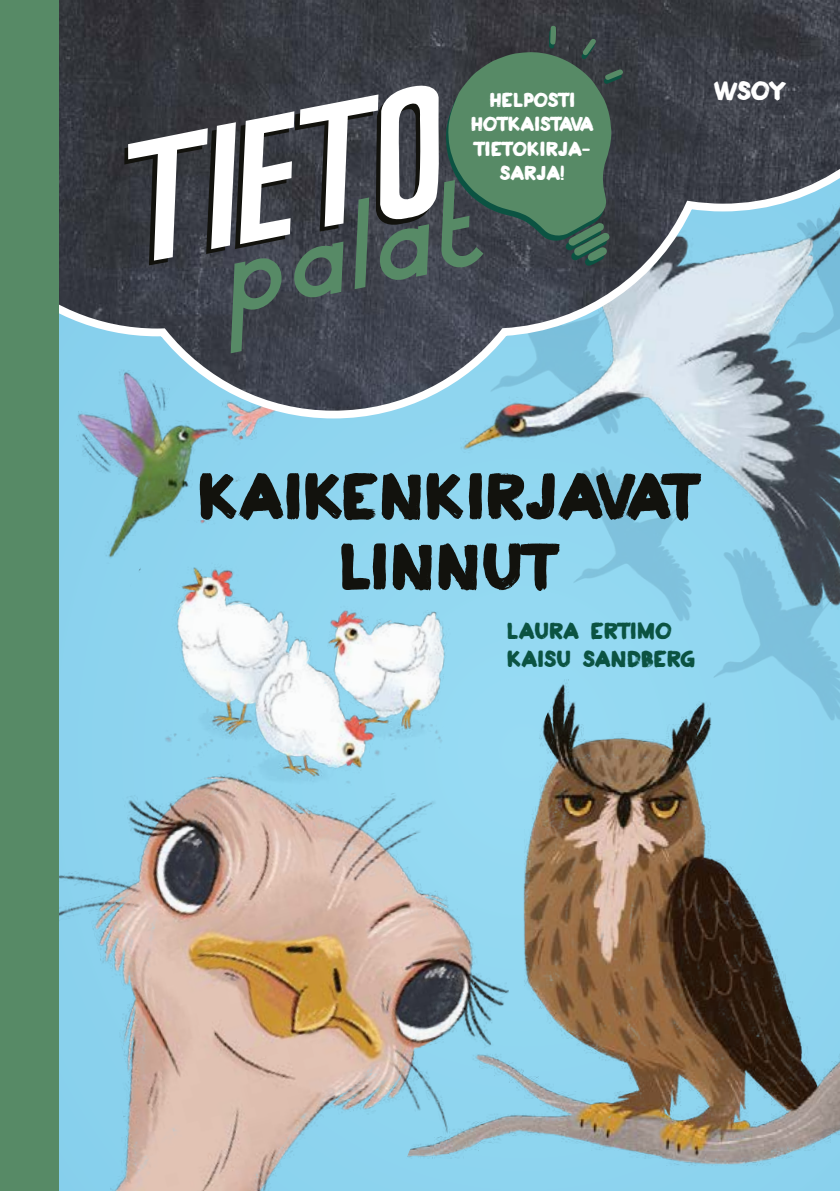
<style>
.page{position:relative;width:840px;height:1191px;background:#fff}
.page>*{position:absolute;margin:0;border:0;box-sizing:border-box;transform-origin:0 0}
.t1{font:italic 119.2px "Mamma Gamma";color:#578a66}
.t2{font:66.4px/70.2px "Plakkaat";color:#12120d;text-align:center}
.t3{font:26.8px "Plakkaat";color:#fff}
.t4{font:23.4px/28px "Plakkaat";color:#0b5342}
.t5{font:20.4px/24.6px "Plakkaat";color:#fff;text-align:center}
</style>
<div class="page">
<img style="left:59px;top:422px;width:271px;height:202px">
<img style="left:330px;top:422px;width:509px;height:170px">
<img style="left:111px;top:519px;width:448px;height:198px">
<img style="left:404px;top:592px;width:435px;height:599px">
<img style="left:59px;top:717px;width:479px;height:474px">
<svg style="left:59px;top:0;width:780px;height:422px;background:#647581"></svg>
<div style="left:0;top:0;width:59px;height:1191px;background:#578a66"></div>
<svg style="left:124px;top:25px;width:498px;height:241px;background:#5a6764"></svg>
<p class="t5" style="left:470px;top:86px;width:124px">HELPOSTI<br>HOTKAISTAVA<br>TIETOKIRJA-<br>SARJA!</p>
<h1 class="t1" style="left:211px;top:228px;width:258px;rotate:-11deg">PALAT</h1>
<h3 class="t3" style="left:713px;top:73px;width:73px">WSOY</h3>
<h2 class="t2" style="left:197px;top:457px;width:502px">KAIKENKIRJAVAT<br>LINNUT</h2>
<p class="t4" style="left:506px;top:615px;width:190px">LAURA ERTIMO<br>KAISU SANDBERG</p>
</div>
